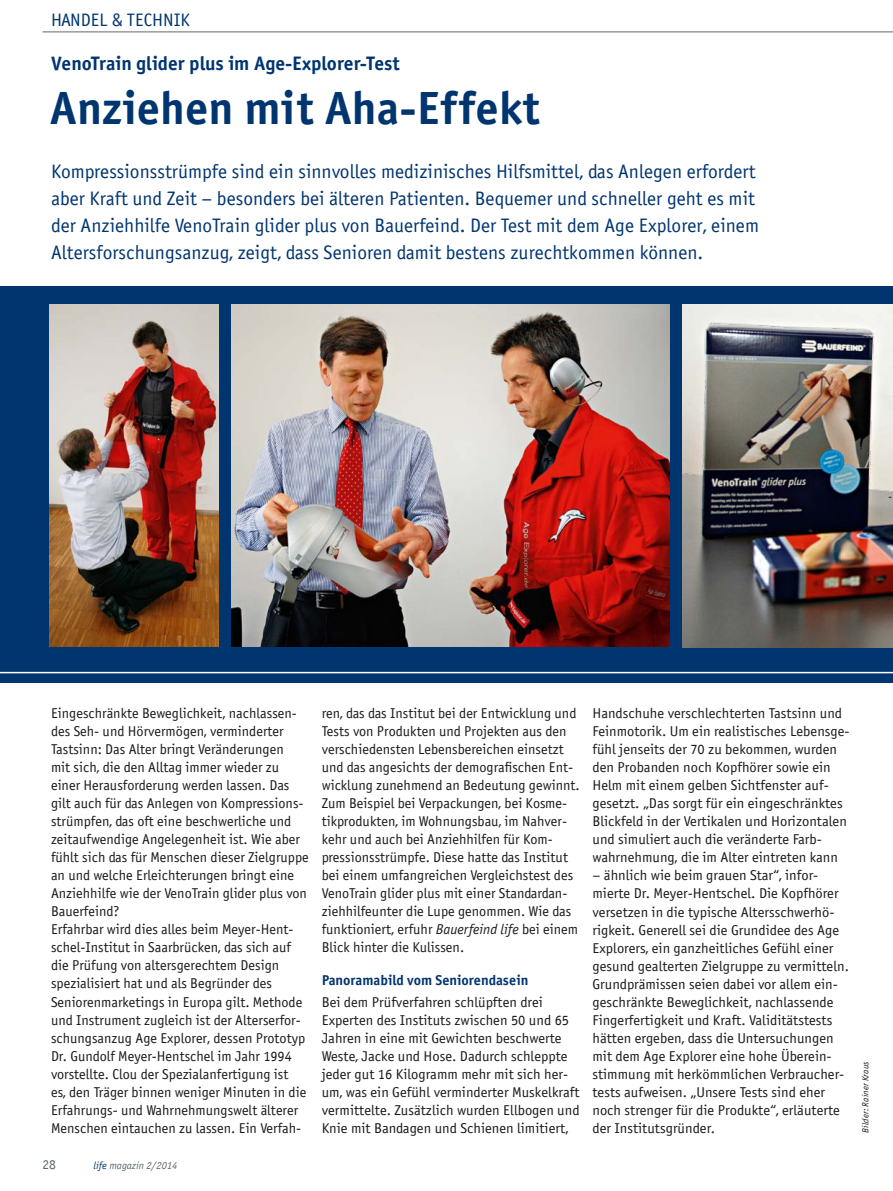
<style>
.page{position:relative;width:893px;height:1191px;background:#fff}
.page>*{position:absolute;margin:0;border:0;box-sizing:border-box;transform-origin:0 0}
.t1{font:700 46.5px "BF Officina Sans N";letter-spacing:.005em;color:#003570}
.t2{font:19.5px/27px "BF Officina Sans N";color:#003570}
.t3{font:700 19.5px "BF Officina Sans N";color:#003570}
.t4{font:18px "BF Officina Sans N";color:#003570}
.t5{font:14.25px/18px "BF Officina Sans N";color:#1a1a18}
.t6{font:700 14.25px "BF Officina Sans N";color:#003570}
.t7{font:13.5px "BF Officina Sans N";color:#5d686d}
.t8{font:italic 10.5px "BF Officina Sans N";color:#5d686d}
.t9{font:italic 9px "BF Officina Sans N";letter-spacing:.02em;color:#1a1a18}
.s1{font-style:italic}
.s2{color:#003570}
</style>
<div class="page">
<hr style="left:43px;top:32px;width:850px;height:1px;background:#5d686d">
<div style="left:0;top:286px;width:893px;height:396px;background:#003570"></div>
<hr style="left:0;top:672px;width:893px;height:1px;background:#fff">
<img style="left:50px;top:304px;width:169px;height:342px">
<img style="left:231px;top:304px;width:439px;height:342px">
<img style="left:683px;top:304px;width:210px;height:343px">
<p class="t4" style="left:51px;top:7px;width:140px">HANDEL &amp; TECHNIK</p>
<h2 class="t3" style="left:51px;top:51px;width:350px">VenoTrain glider plus im Age-Explorer-Test</h2>
<h1 class="t1" style="left:50px;top:80px;width:491px">Anziehen mit Aha-Effekt</h1>
<p class="t2" style="left:51px;top:157px;width:710px">Kompressionsstrümpfe sind ein sinnvolles medizinisches Hilfsmittel, das Anlegen erfordert aber Kraft und Zeit – besonders bei älteren Patienten. Bequemer und schneller geht es mit der Anziehhilfe VenoTrain glider plus von Bauerfeind. Der Test mit dem Age Explorer, einem Altersforschungsanzug, zeigt, dass Senioren damit bestens zurechtkommen können.</p>
<p class="t5" style="left:51px;top:704px;width:259px">Eingeschränkte Beweglichkeit, nachlassen&shy;des Seh- und Hörvermögen, verminderter Tastsinn: Das Alter bringt Veränderungen<br>mit sich, die den Alltag immer wieder zu einer Herausforderung werden lassen. Das gilt auch für das Anlegen von Kompressions&shy;strümpfen, das oft eine beschwerliche und zeitaufwendige Angelegenheit ist. Wie aber fühlt sich das für Menschen dieser Zielgruppe an und welche Erleichterungen bringt eine Anziehhilfe wie der VenoTrain glider plus von Bauerfeind?<br>Erfahrbar wird dies alles beim Meyer-Hent&shy;schel-Institut in Saarbrücken, das sich auf die Prüfung von altersgerechtem Design spezialisiert hat und als Begründer des Seniorenmarketings in Europa gilt. Methode und Instrument zugleich ist der Alterserfor&shy;schungsanzug Age Explorer, dessen Prototyp Dr. Gundolf Meyer-Hentschel im Jahr 1994 vorstellte. Clou der Spezialanfertigung ist<br>es, den Träger binnen weniger Minuten in die Erfahrungs- und Wahrnehmungswelt älterer Menschen eintauchen zu lassen. Ein Verfah-</p>
<p class="t5" style="left:322px;top:704px;width:259px">ren, das das Institut bei der Entwicklung und Tests von Produkten und Projekten aus den verschiedensten Lebensbereichen einsetzt und das angesichts der demografischen Ent&shy;wicklung zunehmend an Bedeutung gewinnt.<br>Zum Beispiel bei Verpackungen, bei Kosme&shy;tikprodukten, im Wohnungsbau, im Nahver&shy;kehr und auch bei Anziehhilfen für Kom&shy;pressionsstrümpfe. Diese hatte das Institut bei einem umfangreichen Vergleichstest des VenoTrain glider plus mit einer Standardan&shy;ziehhilfeunter die Lupe genommen. Wie das funktioniert, erfuhr <span class="s1">Bauerfeind life</span> bei einem Blick hinter die Kulissen.</p>
<p class="t6" style="left:322px;top:971px;width:208px">Panoramabild vom Seniorendasein</p>
<p class="t5" style="left:322px;top:992px;width:259px">Bei dem Prüfverfahren schlüpften drei Experten des Instituts zwischen 50 und 65<br>Jahren in eine mit Gewichten beschwerte Weste, Jacke und Hose. Dadurch schleppte jeder gut 16 Kilogramm mehr mit sich her&shy;um, was ein Gefühl verminderter Muskelkraft vermittelte. Zusätzlich wurden Ellbogen und Knie mit Bandagen und Schienen limitiert,</p>
<p class="t7" style="left:43px;top:1154px;width:15px">28</p>
<p class="t8" style="left:94px;top:1159px;width:85px"><span class="s2">life</span> magazin 2/2014</p>
<p class="t5" style="left:592px;top:704px;width:259px">Handschuhe verschlechterten Tastsinn und Feinmotorik. Um ein realistisches Lebensge&shy;fühl jenseits der 70 zu bekommen, wurden den Probanden noch Kopfhörer sowie ein Helm mit einem gelben Sichtfenster auf&shy;gesetzt. „Das sorgt für ein eingeschränktes Blickfeld in der Vertikalen und Horizontalen und simuliert auch die veränderte Farb&shy;wahrnehmung, die im Alter eintreten kann</p>
<p class="t5" style="left:592px;top:866px;width:258px">– ähnlich wie beim grauen Star“, infor&shy;mierte Dr. Meyer-Hentschel. Die Kopfhörer versetzen in die typische Altersschwerhö&shy;rigkeit. Generell sei die Grundidee des Age Explorers, ein ganzheitliches Gefühl einer gesund gealterten Zielgruppe zu vermitteln.<br>Grundprämissen seien dabei vor allem ein&shy;geschränkte Beweglichkeit, nachlassende Fingerfertigkeit und Kraft. Validitätstests hätten ergeben, dass die Untersuchungen mit dem Age Explorer eine hohe Überein&shy;stimmung mit herkömmlichen Verbraucher&shy;tests aufweisen. „Unsere Tests sind eher noch strenger für die Produkte“, erläuterte der Institutsgründer.</p>
<p class="t9" style="left:860px;top:1132px;width:73px;rotate:-90deg">Bilder: Rainer Kraus</p>
</div>
